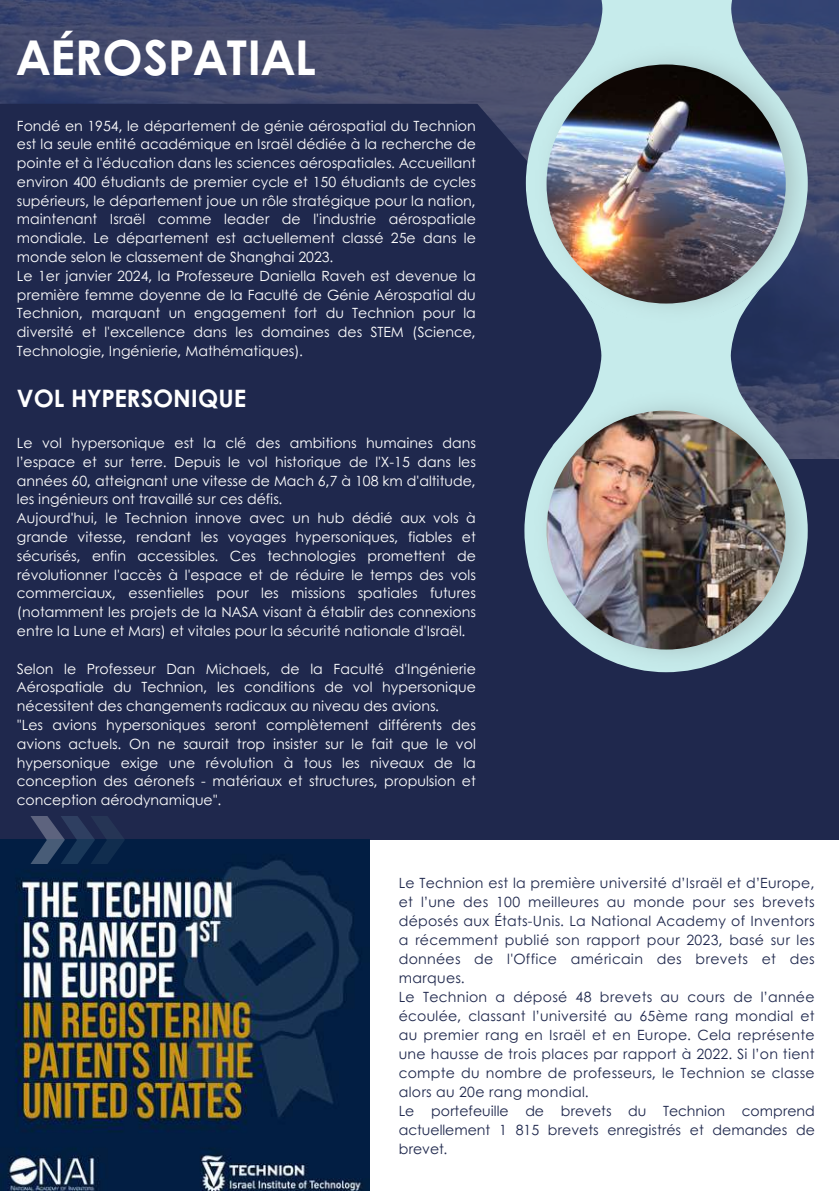
<style>
.page{position:relative;width:839px;height:1191px;background:#fff}
.page>*{position:absolute;margin:0;border:0;box-sizing:border-box;transform-origin:0 0}
.t1{font:700 48px "Century Gothic";color:#fff}
.t2{font:700 24px "Century Gothic";color:#fff}
.t3{font:14px/18.8px "Century Gothic";color:#fff}
.t4{font:14px/19px "Century Gothic";letter-spacing:.02em;color:#1f284d}
</style>
<div class="page">
<div style="left:0;top:0;width:838px;height:1191px;background:#1f284d"></div>
<img style="left:0;top:0;width:838px;height:458px">
<svg style="left:0;top:104px;width:674px;height:569px"></svg>
<div style="left:0;top:840px;width:838px;height:351px;background:#fff"></div>
<svg style="left:526px;top:0;width:281px;height:278px;background:#7990a6"></svg>
<img style="left:535px;top:43px;width:280px;height:280px">
<svg style="left:549px;top:65px;width:235px;height:213px;background:#a6c3ca"></svg>
<svg style="left:524px;top:278px;width:283px;height:394px"></svg>
<img style="left:534px;top:390px;width:281px;height:281px">
<svg style="left:547px;top:413px;width:237px;height:236px"></svg>
<img style="left:546px;top:64px;width:239px;height:240px;border-radius:50%">
<img style="left:546px;top:411px;width:239px;height:239px;border-radius:50%">
<img style="left:0;top:840px;width:369px;height:351px">
<svg style="left:30px;top:816px;width:95px;height:48px"></svg>
<h1 class="t1" style="left:17px;top:21px;width:300px">AÉROSPATIAL</h1>
<p class="t3" style="left:17px;top:115px;width:460px">Fondé en 1954, le département de génie aérospatial du Technion est la seule entité académique en Israël dédiée à la recherche de pointe et à l'éducation dans les sciences aérospatiales. Accueillant environ 400 étudiants de premier cycle et 150 étudiants de cycles supérieurs, le département joue un rôle stratégique pour la nation, maintenant Israël comme leader de l'industrie aérospatiale mondiale. Le département est actuellement classé 25e dans le monde selon le classement de Shanghai 2023.<br>Le 1er janvier 2024, la Professeure Daniella Raveh est devenue la première femme doyenne de la Faculté de Génie Aérospatial du Technion, marquant un engagement fort du Technion pour la diversité et l'excellence dans les domaines des STEM (Science, Technologie, Ingénierie, Mathématiques).</p>
<h2 class="t2" style="left:17px;top:380px;width:231px">VOL HYPERSONIQUE</h2>
<p class="t3" style="left:17px;top:433px;width:460px">Le vol hypersonique est la clé des ambitions humaines dans l’espace et sur terre. Depuis le vol historique de l'X-15 dans les années 60, atteignant une vitesse de Mach 6,7 à 108 km d'altitude, les ingénieurs ont travaillé sur ces défis.<br>Aujourd'hui, le Technion innove avec un hub dédié aux vols à grande vitesse, rendant les voyages hypersoniques, fiables et sécurisés, enfin accessibles. Ces technologies promettent de révolutionner l'accès à l'espace et de réduire le temps des vols commerciaux, essentielles pour les missions spatiales futures (notamment les projets de la NASA visant à établir des connexions entre la Lune et Mars) et vitales pour la sécurité nationale d'Israël.</p>
<p class="t3" style="left:17px;top:658px;width:460px">Selon le Professeur Dan Michaels, de la Faculté d'Ingénierie Aérospatiale du Technion, les conditions de vol hypersonique nécessitent des changements radicaux au niveau des avions.<br>"Les avions hypersoniques seront complètement différents des avions actuels. On ne saurait trop insister sur le fait que le vol hypersonique exige une révolution à tous les niveaux de la conception des aéronefs - matériaux et structures, propulsion et conception aérodynamique".</p>
<p class="t4" style="left:399px;top:873px;width:417px">Le Technion est la première université d’Israël et d’Europe, et l’une des 100 meilleures au monde pour ses brevets déposés aux États-Unis. La National Academy of Inventors a récemment publié son rapport pour 2023, basé sur les données de l'Office américain des brevets et des marques.<br>Le Technion a déposé 48 brevets au cours de l’année écoulée, classant l’université au 65ème rang mondial et au premier rang en Israël et en Europe. Cela représente une hausse de trois places par rapport à 2022. Si l’on tient compte du nombre de professeurs, le Technion se classe alors au 20e rang mondial.<br>Le portefeuille de brevets du Technion comprend actuellement 1 815 brevets enregistrés et demandes de brevet.</p>
</div>
